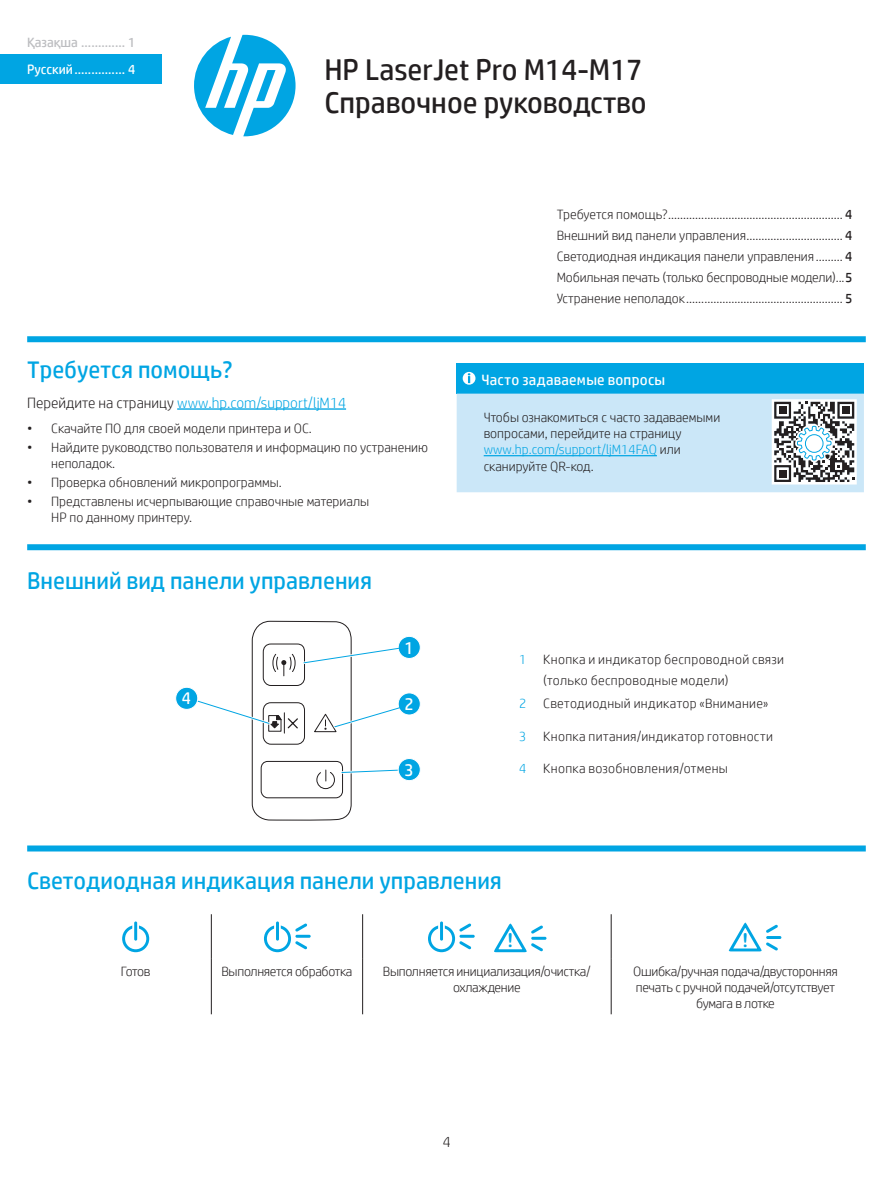
<style>
.page{position:relative;width:893px;height:1189px;background:#fff}
.page>*{position:absolute;margin:0;border:0;box-sizing:border-box;transform-origin:0 0}
.t1{font:30px/33px "HP Simplified";color:#231f20}
.t2{font:24px "HP Simplified";color:#00a5e3}
.t3{font:19.2px "Arial Rounded MT Bold";color:#00a5e3}
.t4{font:17.25px "HP Simplified";color:#fff}
.t5{font:300 15px "HP Simplified";color:#00a5e3}
.t6{font:15px "HP Simplified";letter-spacing:.02em;color:#fff}
.t7{font:300 15px "HP Simplified";color:#231f20}
.t8{font:300 13.5px/16.2px "HP Simplified";color:#231f20}
.t9{font:300 13.5px/16.2px "HP Simplified";letter-spacing:-.02em;color:#231f20;text-align:center}
.t10{font:300 13.5px/20.4px "HP Simplified";letter-spacing:.02em;color:#231f20}
.t11{font:300 13.5px "HP Simplified";letter-spacing:.025em;color:#231f20}
.t12{font:13.5px "HP Simplified";color:#fff}
.t13{font:13.5px "HP Simplified";color:#bcbdc0}
.s1{font-weight:400}
.s2{color:#231f20}
.s3{color:#00a5e3}
</style>
<div class="page">
<div style="left:0;top:54px;width:162px;height:29px;background:#00a5e3"></div>
<svg style="left:194px;top:35px;width:101px;height:101px"></svg>
<div style="left:27px;top:336px;width:838px;height:6px;background:#00a5e3"></div>
<div style="left:456px;top:363px;width:407px;height:30px;background:#00a5e3"></div>
<svg style="left:462px;top:372px;width:13px;height:12px"></svg>
<hr style="left:177px;top:408px;width:169px;height:1px;background:#00a5e3">
<div style="left:27px;top:544px;width:838px;height:6px;background:#00a5e3"></div>
<svg style="left:398px;top:636px;width:22px;height:22px"></svg>
<div style="left:398px;top:636px;width:22px;height:23px;border:1px solid #fff;border-radius:50%"></div>
<div style="left:398px;top:693px;width:22px;height:22px;background:#00a5e3;border-radius:50%"></div>
<div style="left:398px;top:692px;width:22px;height:23px;border:1px solid #fff;border-radius:50%"></div>
<svg style="left:194px;top:621px;width:221px;height:199px"></svg>
<div style="left:398px;top:758px;width:22px;height:22px;background:#00a5e3;border-radius:50%"></div>
<div style="left:398px;top:758px;width:22px;height:23px;border:1px solid #fff;border-radius:50%"></div>
<div style="left:176px;top:687px;width:22px;height:22px;background:#00a5e3;border-radius:50%"></div>
<div style="left:175px;top:686px;width:23px;height:23px;border:1px solid #fff;border-radius:50%"></div>
<div style="left:27px;top:845px;width:838px;height:6px;background:#00a5e3"></div>
<hr style="left:211px;top:914px;width:1px;height:44px;background:#231f20">
<hr style="left:362px;top:914px;width:1px;height:44px;background:#231f20">
<hr style="left:610px;top:914px;width:1px;height:44px;background:#231f20">
<hr style="left:211px;top:958px;width:1px;height:56px;background:#231f20">
<hr style="left:362px;top:958px;width:1px;height:56px;background:#231f20">
<hr style="left:610px;top:958px;width:1px;height:56px;background:#231f20">
<div style="left:122px;top:925px;width:27px;height:27px;border:3px solid #00a5e3;border-radius:50%"></div>
<svg style="left:132px;top:920px;width:7px;height:21px"></svg>
<hr style="left:134px;top:921px;width:3px;height:19px;background:#00a5e3">
<hr style="left:295px;top:934px;width:16px;height:3px;background:#00a5e3">
<svg style="left:295px;top:923px;width:12px;height:8px"></svg>
<svg style="left:295px;top:941px;width:12px;height:8px"></svg>
<div style="left:264px;top:925px;width:27px;height:27px;border:3px solid #00a5e3;border-radius:50%"></div>
<div style="left:274px;top:920px;width:7px;height:21px;background:#fff"></div>
<hr style="left:276px;top:921px;width:3px;height:19px;background:#00a5e3">
<hr style="left:459px;top:934px;width:15px;height:3px;background:#00a5e3">
<svg style="left:459px;top:923px;width:12px;height:8px"></svg>
<svg style="left:459px;top:941px;width:12px;height:8px"></svg>
<div style="left:428px;top:925px;width:27px;height:27px;border:3px solid #00a5e3;border-radius:50%"></div>
<div style="left:438px;top:920px;width:7px;height:21px;background:#fff"></div>
<hr style="left:440px;top:921px;width:3px;height:19px;background:#00a5e3">
<hr style="left:531px;top:936px;width:15px;height:3px;background:#00a5e3">
<svg style="left:494px;top:923px;width:49px;height:29px"></svg>
<svg style="left:728px;top:922px;width:53px;height:30px"></svg>
<svg style="left:456px;top:393px;width:407px;height:99px;background:#c1dae9"></svg>
<p class="t13" style="left:27px;top:34px;width:109px">Қазақша ............. 1</p>
<p class="t12" style="left:27px;top:61px;width:109px">Русский............... 4</p>
<h1 class="t1" style="left:324px;top:53px;width:324px">HP LaserJet Pro M14-M17<br>Справочное руководство</h1>
<p class="t8" style="left:556px;top:204px;width:297px;line-height:21px;text-align:justify">Требуется помощь?.......................................................... <span class="s1">4<br></span>Внешний вид панели управления................................ <span class="s1">4<br></span>Светодиодная индикация панели управления ......... <span class="s1">4<br></span>Мобильная печать (только беспроводные модели)...<span class="s1">5<br></span>Устранение неполадок.................................................... <span class="s1">5</span></p>
<h2 class="t2" style="left:27px;top:353px;width:207px">Требуется помощь?</h2>
<p class="t5" style="left:27px;top:392px;width:320px"><span class="s2">Перейдите на страницу</span> www.hp.com/support/ljM14</p>
<p class="t8" style="left:27px;top:419px;width:286px">• Скачайте ПО для своей модели принтера и ОС.</p>
<p class="t8" style="left:51px;top:438px;width:378px;text-indent:-24px">• Найдите руководство пользователя и информацию по устранению неполадок.</p>
<p class="t8" style="left:27px;top:473px;width:256px">• Проверка обновлений микропрограммы.</p>
<p class="t8" style="left:51px;top:492px;width:319px;text-indent:-24px">• Представлены исчерпывающие справочные материалы<br>HP по данному принтеру.</p>
<h2 class="t2" style="left:27px;top:564px;width:346px">Внешний вид панели управления</h2>
<p class="t4" style="left:182px;top:687px;width:11px">4</p>
<p class="t4" style="left:404px;top:636px;width:11px">1</p>
<p class="t4" style="left:404px;top:692px;width:11px">2</p>
<p class="t4" style="left:404px;top:758px;width:11px">3</p>
<p class="t6" style="left:481px;top:369px;width:185px">Часто задаваемые вопросы</p>
<p class="t8" style="left:483px;top:409px;width:238px">Чтобы ознакомиться с часто задаваемыми вопросами, перейдите на страницу <span class="s3">www.hp.com/support/ljM14FAQ</span> или сканируйте QR-код.</p>
<p class="t10" style="left:543px;top:649px;width:242px;text-indent:-24px"><span class="s3">1</span> Кнопка и индикатор беспроводной связи (только беспроводные модели)</p>
<p class="t11" style="left:519px;top:694px;width:251px"><span class="s3">2</span> Светодиодный индикатор «Внимание»</p>
<p class="t11" style="left:519px;top:727px;width:255px"><span class="s3">3</span> Кнопка питания/индикатор готовности</p>
<p class="t10" style="left:519px;top:758px;width:210px"><span class="s3">4</span> Кнопка возобновления/отмены</p>
<h2 class="t2" style="left:27px;top:865px;width:476px">Светодиодная индикация панели управления</h2>
<h3 class="t3" style="left:507px;top:929px;width:8px">!</h3>
<h3 class="t3" style="left:742px;top:928px;width:8px">!</h3>
<p class="t8" style="left:121px;top:962px;width:31px">Готов</p>
<p class="t9" style="left:221px;top:962px;width:132px">Выполняется обработка</p>
<p class="t9" style="left:383px;top:962px;width:209px">Выполняется инициализация/очистка/ охлаждение</p>
<p class="t9" style="left:633px;top:962px;width:206px">Ошибка/ручная подача/двусторонняя печать с ручной подачей/отсутствует бумага в лотке</p>
<p class="t7" style="left:443px;top:1131px;width:10px">4</p>
</div>
